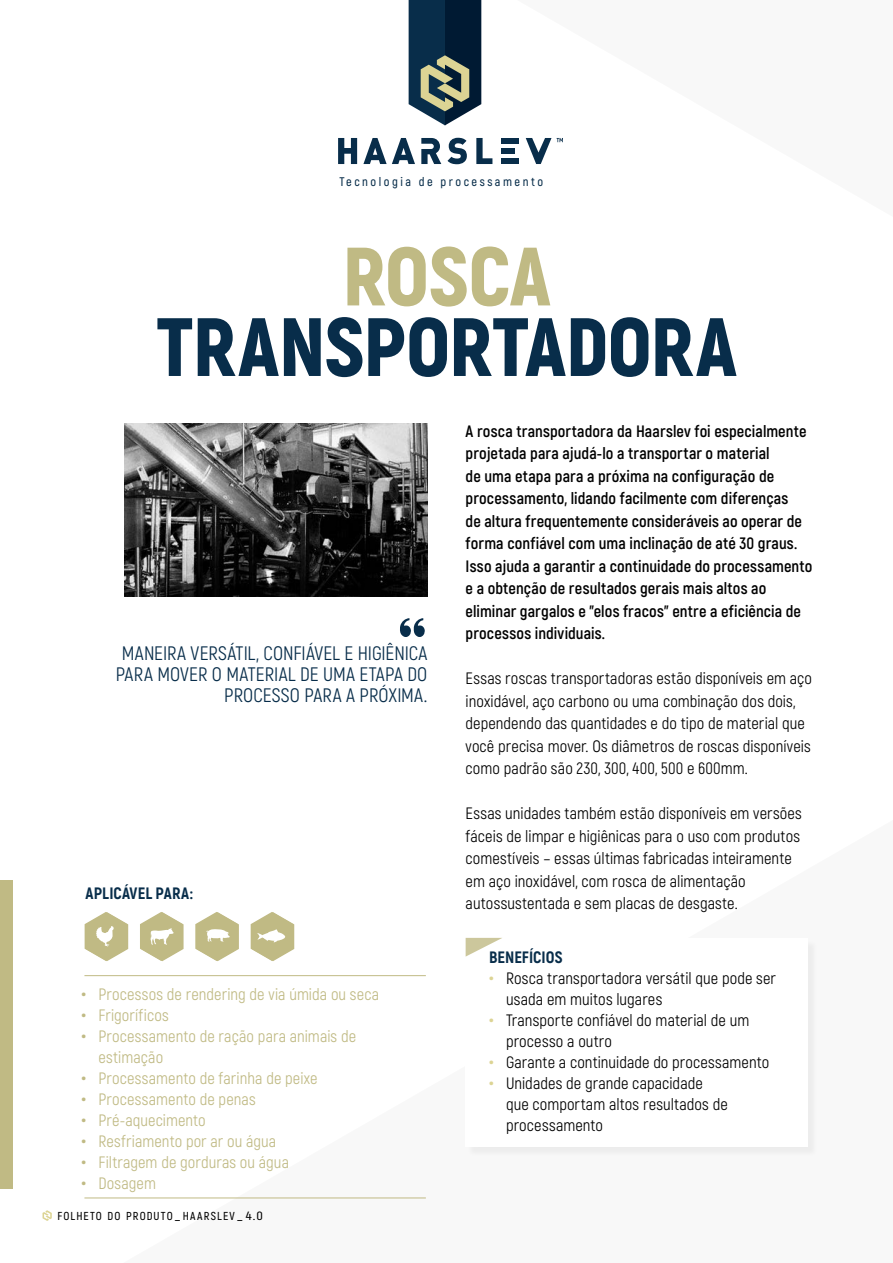
<style>
.page{position:relative;width:893px;height:1263px;background:#fff}
.page>*{position:absolute;margin:0;border:0;box-sizing:border-box;transform-origin:0 0}
.t1{font:900 82.5px "Akrobat";letter-spacing:-.01em;color:#082d4a}
.t2{font:900 82.5px "Akrobat";color:#c0ba84}
.t3{font:19.5px/21px "Akrobat";color:#082d4a;text-align:right}
.t4{font:16.5px/22.5px "Akrobat";letter-spacing:.005em;color:#000}
.t5{font:700 16.5px/22.5px "Akrobat";letter-spacing:.005em;color:#000}
.t6{font:16.5px/21px "Akrobat";letter-spacing:.005em;color:#c0ba84}
.t7{font:800 16.5px "Akrobat";color:#082d4a}
.t8{font:600 12.45px "Akrobat";letter-spacing:.2em;color:#082d4a}
.t9{font:600 11.55px "Akrobat";letter-spacing:.1em;color:#000}
.s1{font-weight:700;font-size:22.5px}
.s2{font-size:12px}
.s3{font-weight:700;font-size:22.5px;color:#dcd494}
</style>
<div class="page">
<svg style="left:43px;top:1210px;width:9px;height:11px"></svg>
<svg style="left:400px;top:618px;width:25px;height:19px"></svg>
<div style="left:467px;top:939px;width:351px;height:218px;background:#000;opacity:.05"></div>
<div style="left:466px;top:938px;width:342px;height:208px;background:#fff"></div>
<svg style="left:466px;top:938px;width:36px;height:18px"></svg>
<svg style="left:557px;top:138px;width:6px;height:4px"></svg>
<svg style="left:338px;top:138px;width:19px;height:26px"></svg>
<svg style="left:526px;top:138px;width:25px;height:26px"></svg>
<svg style="left:363px;top:138px;width:52px;height:26px"></svg>
<svg style="left:421px;top:138px;width:20px;height:26px"></svg>
<svg style="left:447px;top:138px;width:20px;height:26px"></svg>
<svg style="left:476px;top:138px;width:16px;height:26px"></svg>
<div style="left:501px;top:158px;width:17px;height:6px;background:#082d4a"></div>
<div style="left:501px;top:148px;width:13px;height:6px;background:#082d4a"></div>
<div style="left:501px;top:138px;width:17px;height:6px;background:#082d4a"></div>
<svg style="left:409px;top:0;width:72px;height:125px;background:#384f5b"></svg>
<svg style="left:251px;top:912px;width:43px;height:49px"></svg>
<svg style="left:140px;top:912px;width:44px;height:49px"></svg>
<svg style="left:195px;top:912px;width:44px;height:49px"></svg>
<svg style="left:85px;top:912px;width:43px;height:49px"></svg>
<hr style="left:84px;top:975px;width:342px;height:1px;background:#c0ba84">
<hr style="left:84px;top:1197px;width:342px;height:1px;background:#c0ba84">
<div style="left:0;top:881px;width:13px;height:308px;background:#c0ba84"></div>
<img style="left:124px;top:424px;width:303px;height:173px">
<p class="t8" style="left:340px;top:174px;width:205px">Tecnologia de processamento</p>
<h1 class="t2" style="left:342px;top:223px;width:210px">ROSCA</h1>
<h1 class="t1" style="left:156px;top:294px;width:582px">TRANSPORTADORA</h1>
<p class="t3" style="left:116px;top:643px;width:313px">MANEIRA VERSÁTIL, CONFIÁVEL E HIGIÊNICA<br>PARA MOVER O MATERIAL DE UMA ETAPA DO<br>PROCESSO PARA A PRÓXIMA.</p>
<p class="t7" style="left:86px;top:883px;width:109px">APLICÁVEL PARA:</p>
<p class="t6" style="left:81px;top:984px;width:299px"><span class="s1">•</span> Processos de rendering de via úmida ou seca</p>
<p class="t6" style="left:81px;top:1005px;width:89px"><span class="s1">•</span> Frigoríficos</p>
<p class="t6" style="left:98px;top:1026px;width:259px;text-indent:-17px"><span class="s1">•</span> Processamento de ração para animais de estimação</p>
<p class="t6" style="left:81px;top:1068px;width:238px"><span class="s1">•</span> Processamento de farinha de peixe</p>
<p class="t6" style="left:81px;top:1089px;width:176px"><span class="s1">•</span> Processamento de penas</p>
<p class="t6" style="left:81px;top:1110px;width:126px"><span class="s1">•</span> Pré-aquecimento</p>
<p class="t6" style="left:81px;top:1131px;width:196px"><span class="s1">•</span> Resfriamento por ar ou água</p>
<p class="t6" style="left:81px;top:1152px;width:209px"><span class="s1">•</span> Filtragem de gorduras ou água</p>
<p class="t6" style="left:81px;top:1173px;width:76px"><span class="s1">•</span> Dosagem</p>
<p class="t9" style="left:57px;top:1209px;width:207px">FOLHETO DO PRODUTO<span class="s2">_</span>HAARSLEV<span class="s2">_ 4.0</span></p>
<p class="t5" style="left:466px;top:419px;width:348px">A rosca transportadora da Haarslev foi especialmente projetada para ajudá-lo a transportar o material<br>de uma etapa para a próxima na configuração de processamento, lidando facilmente com diferenças<br>de altura frequentemente consideráveis ao operar de forma confiável com uma inclinação de até 30 graus.<br>Isso ajuda a garantir a continuidade do processamento e a obtenção de resultados gerais mais altos ao eliminar gargalos e "elos fracos" entre a eficiência de processos individuais.</p>
<p class="t4" style="left:466px;top:667px;width:348px">Essas roscas transportadoras estão disponíveis em aço inoxidável, aço carbono ou uma combinação dos dois, dependendo das quantidades e do tipo de material que você precisa mover. Os diâmetros de roscas disponíveis como padrão são 230, 300, 400, 500 e 600mm.</p>
<p class="t4" style="left:466px;top:802px;width:338px">Essas unidades também estão disponíveis em versões fáceis de limpar e higiênicas para o uso com produtos comestíveis – essas últimas fabricadas inteiramente em aço inoxidável, com rosca de alimentação autossustentada e sem placas de desgaste.</p>
<p class="t7" style="left:489px;top:947px;width:75px">BENEFÍCIOS</p>
<p class="t4" style="left:506px;top:968px;width:271px;line-height:21px;text-indent:-17px"><span class="s3">•</span> Rosca transportadora versátil que pode ser usada em muitos lugares</p>
<p class="t4" style="left:506px;top:1010px;width:245px;line-height:21px;text-indent:-17px"><span class="s3">•</span> Transporte confiável do material de um processo a outro</p>
<p class="t4" style="left:489px;top:1051px;width:282px"><span class="s3">•</span> Garante a continuidade do processamento</p>
<p class="t4" style="left:506px;top:1073px;width:223px;line-height:21px;text-indent:-17px"><span class="s3">•</span> Unidades de grande capacidade que comportam altos resultados de processamento</p>
</div>
